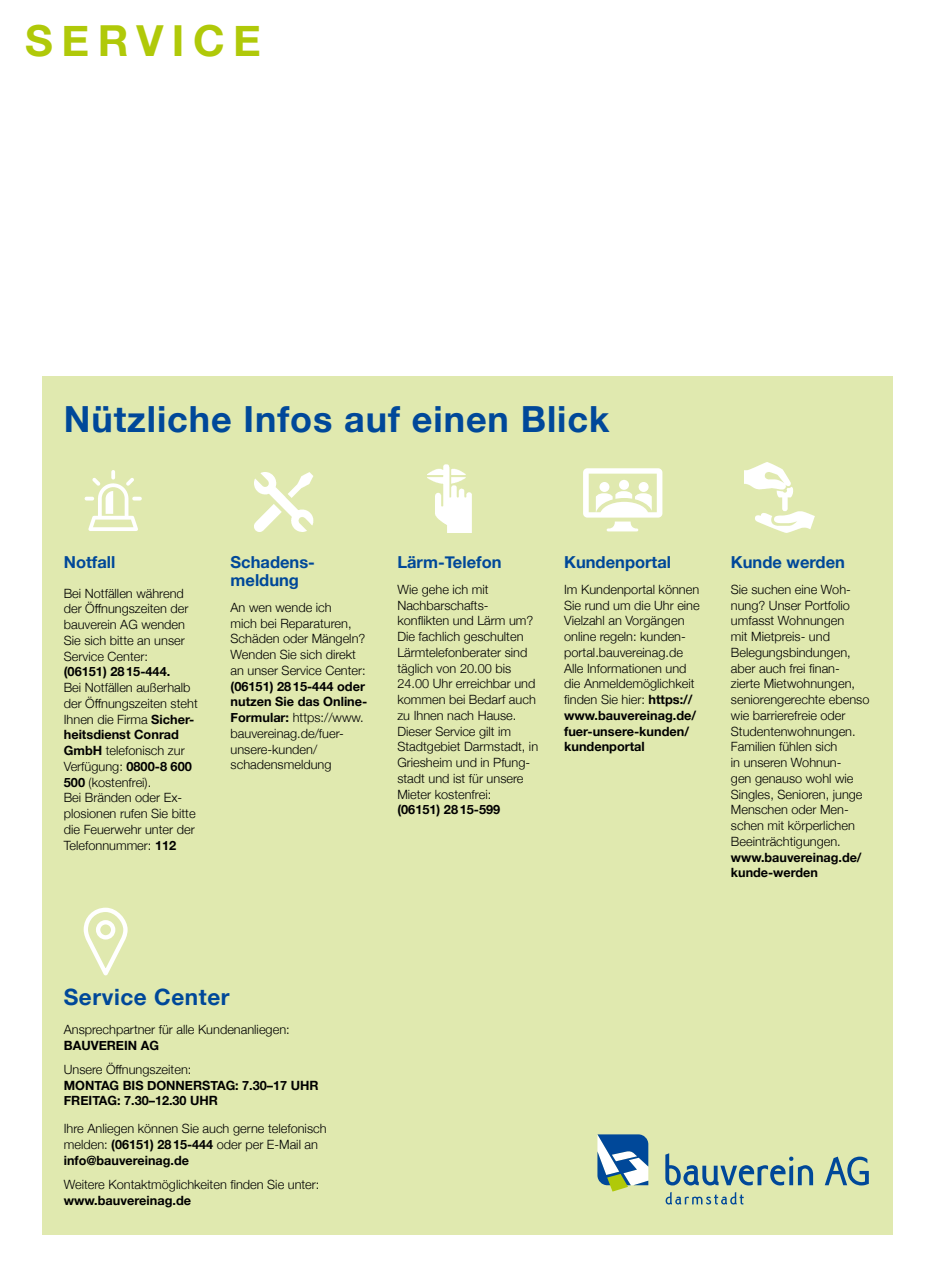
<style>
.page{position:relative;width:936px;height:1276px;background:#fff}
.page>*{position:absolute;margin:0;border:0;box-sizing:border-box;transform-origin:0 0}
.t1{font:700 42.75px "Helvetica Neue";letter-spacing:.2em;color:#b0c909}
.t2{font:700 36px "Helvetica Neue";letter-spacing:.025em;color:#004899}
.t3{font:700 22.5px "Helvetica Neue";letter-spacing:.025em;color:#004899}
.t4{font:700 16.5px/18px "Helvetica Neue";color:#004899}
.t5{font:300 12.75px/15.8px "Helvetica Neue";color:#000}
.t6{font:700 12.75px/15.8px "Helvetica Neue";color:#000}
.s1{font-weight:700}
</style>
<div class="page">
<div style="left:43px;top:376px;width:850px;height:858px;background:#e0e9af"></div>
<img style="left:427px;top:464px;width:45px;height:68px">
<img style="left:254px;top:472px;width:59px;height:59px">
<img style="left:84px;top:470px;width:58px;height:61px">
<img style="left:744px;top:462px;width:71px;height:71px">
<svg style="left:83px;top:907px;width:45px;height:69px"></svg>
<div style="left:98px;top:922px;width:15px;height:15px;background:#e0e9af;border-radius:50%"></div>
<div style="left:96px;top:920px;width:19px;height:19px;border:4px solid #fff;border-radius:50%"></div>
<svg style="left:597px;top:1134px;width:51px;height:57px;background:#759caf"></svg>
<svg style="left:665px;top:1153px;width:148px;height:32px"></svg>
<svg style="left:825px;top:1156px;width:43px;height:29px"></svg>
<svg style="left:665px;top:1192px;width:78px;height:12px"></svg>
<svg style="left:583px;top:468px;width:79px;height:63px"></svg>
<h1 class="t1" style="left:25px;top:7px;width:237px">SERVICE</h1>
<h2 class="t2" style="left:64px;top:391px;width:547px">Nützliche Infos auf einen Blick</h2>
<p class="t4" style="left:64px;top:553px;width:53px">Notfall</p>
<p class="t5" style="left:64px;top:584px;width:126px">Bei Notfällen während der Öffnungszeiten der bauverein AG wenden<br>Sie sich bitte an unser<br>Service Center:</p>
<p class="t6" style="left:64px;top:664px;width:108px">(06151) 2815-444.</p>
<p class="t5" style="left:64px;top:679px;width:135px">Bei Notfällen außerhalb der Öffnungszeiten steht<br>Ihnen die Firma <span class="s1">Sicher&shy;heitsdienst Conrad<br>GmbH</span> telefonisch zur<br>Verfügung: <span class="s1">0800-8 600<br>500</span> (kostenfrei).<br>Bei Bränden oder Ex&shy;plosionen rufen Sie bitte die Feuerwehr unter der<br>Telefonnummer: <span class="s1">112</span></p>
<p class="t4" style="left:230px;top:553px;width:84px">Schadens&shy;meldung</p>
<p class="t5" style="left:230px;top:598px;width:137px">An wen wende ich<br>mich bei Reparaturen,<br>Schäden oder Mängeln?<br>Wenden Sie sich direkt an unser Service Center:</p>
<p class="t5" style="left:230px;top:677px;width:138px"><span class="s1">(06151) 2815-444 oder nutzen Sie das Online-<br>Formular:</span> https://www. bauvereinag.de/fuer&shy;unsere-kunden/ schadensmeldung</p>
<p class="t4" style="left:397px;top:553px;width:106px">Lärm-Telefon</p>
<p class="t5" style="left:397px;top:580px;width:142px">Wie gehe ich mit<br>Nachbarschafts&shy;konflikten und Lärm um?<br>Die fachlich geschulten<br>Lärmtelefonberater sind täglich von 20.00 bis<br>24.00 Uhr erreichbar und kommen bei Bedarf auch zu Ihnen nach Hause.<br>Dieser Service gilt im<br>Stadtgebiet Darmstadt, in<br>Griesheim und in Pfung&shy;stadt und ist für unsere<br>Mieter kostenfrei:</p>
<p class="t6" style="left:397px;top:802px;width:104px">(06151) 2815-599</p>
<p class="t4" style="left:564px;top:553px;width:108px">Kundenportal</p>
<p class="t5" style="left:564px;top:580px;width:137px">Im Kundenportal können<br>Sie rund um die Uhr eine<br>Vielzahl an Vorgängen online regeln: kunden&shy;portal.bauvereinag.de<br>Alle Informationen und die Anmeldemöglichkeit finden Sie hier: <span class="s1">https:// www.bauvereinag.de/ fuer-unsere-kunden/ kundenportal</span></p>
<p class="t4" style="left:730px;top:553px;width:115px">Kunde werden</p>
<p class="t5" style="left:730px;top:580px;width:140px">Sie suchen eine Woh&shy;nung? Unser Portfolio umfasst Wohnungen<br>mit Mietpreis- und<br>Belegungsbindungen, aber auch frei finan&shy;zierte Mietwohnungen, seniorengerechte ebenso wie barrierefreie oder<br>Studentenwohnungen.<br>Familien fühlen sich<br>in unseren Wohnun-<br>gen genauso wohl wie<br>Singles, Senioren, junge<br>Menschen oder Men&shy;schen mit körperlichen<br>Beeinträchtigungen.</p>
<p class="t6" style="left:730px;top:849px;width:132px">www.bauvereinag.de/ kunde-werden</p>
<h3 class="t3" style="left:64px;top:979px;width:167px">Service Center</h3>
<p class="t5" style="left:64px;top:1020px;width:227px">Ansprechpartner für alle Kundenanliegen:</p>
<p class="t6" style="left:64px;top:1037px;width:97px">BAUVEREIN AG</p>
<p class="t5" style="left:64px;top:1060px;width:129px">Unsere Öffnungszeiten:</p>
<p class="t6" style="left:64px;top:1077px;width:256px">MONTAG BIS DONNERSTAG: 7.30–17 UHR<br>FREITAG: 7.30–12.30 UHR</p>
<p class="t5" style="left:64px;top:1120px;width:264px">Ihre Anliegen können Sie auch gerne telefonisch melden: <span class="s1">(06151) 2815-444</span> oder per E-Mail an <span class="s1">info@bauvereinag.de</span></p>
<p class="t5" style="left:64px;top:1175px;width:257px">Weitere Kontaktmöglichkeiten finden Sie unter:</p>
<p class="t6" style="left:64px;top:1192px;width:129px">www.bauvereinag.de</p>
</div>
